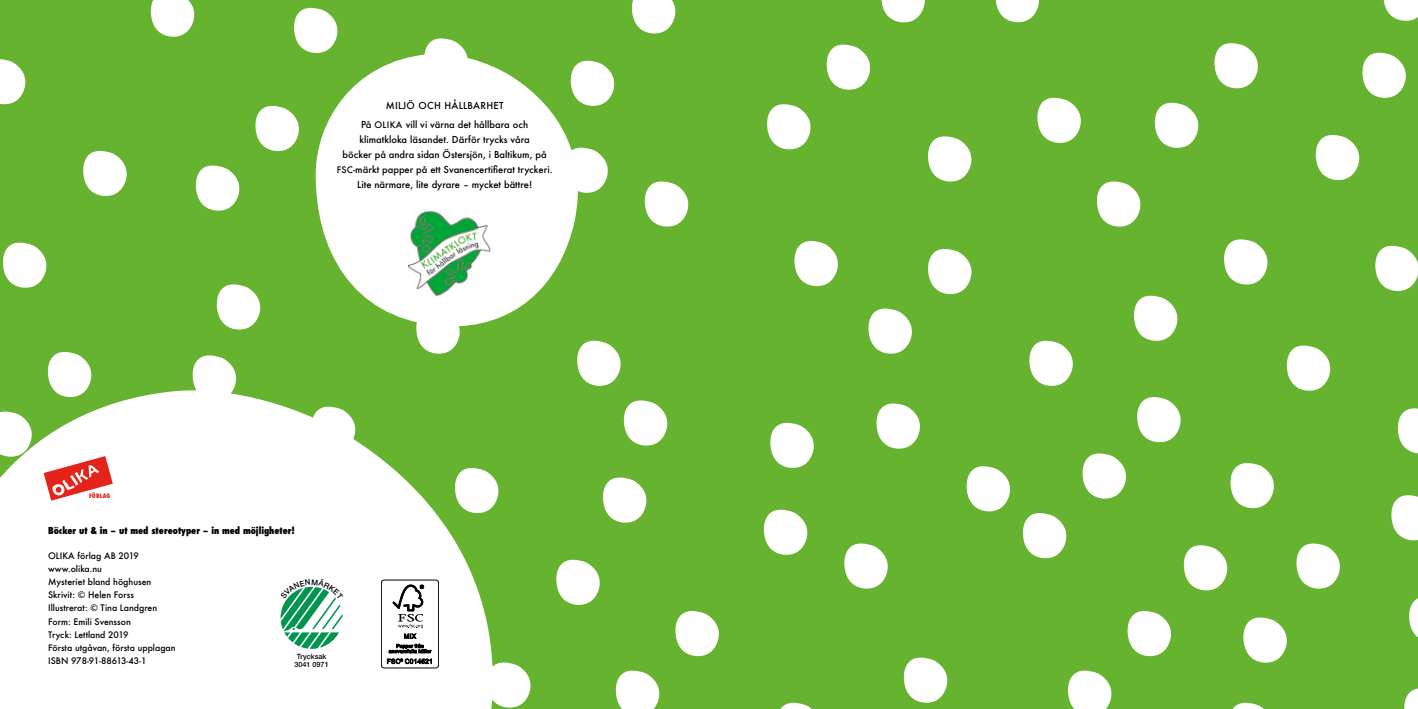
<style>
.page{position:relative;width:1418px;height:709px;background:#fff}
.page>*{position:absolute;margin:0;border:0;box-sizing:border-box;transform-origin:0 0}
.t1{font:500 9.38px/15px "Futura";color:#000;text-align:center}
.t2{font:800 condensed 9.38px "Futura";color:#000}
.t3{font:500 8.75px/13.1px "Futura";color:#000}
.t4{font:500 7.25px/8.6px "Helvetica Neue LT Std";color:#000;text-align:center}
.t5{font:800 condensed 6px "Futura";letter-spacing:.05em;color:#e5231b}
.s1{font-size:8.75px}
</style>
<div class="page">
<div style="left:0;top:0;width:1417px;height:709px;background:#65b32e"></div>
<svg style="left:868px;top:308px;width:43px;height:46px"></svg>
<svg style="left:928px;top:249px;width:43px;height:45px"></svg>
<svg style="left:1029px;top:341px;width:43px;height:45px"></svg>
<svg style="left:1097px;top:181px;width:43px;height:45px"></svg>
<svg style="left:416px;top:326px;width:44px;height:28px"></svg>
<svg style="left:577px;top:341px;width:43px;height:45px"></svg>
<svg style="left:645px;top:181px;width:43px;height:45px"></svg>
<svg style="left:196px;top:165px;width:43px;height:46px"></svg>
<svg style="left:255px;top:106px;width:44px;height:45px"></svg>
<svg style="left:424px;top:38px;width:43px;height:16px"></svg>
<svg style="left:578px;top:61px;width:36px;height:45px;background:#e7f3de"></svg>
<svg style="left:578px;top:148px;width:29px;height:45px"></svg>
<svg style="left:632px;top:0;width:43px;height:33px"></svg>
<svg style="left:767px;top:104px;width:43px;height:45px"></svg>
<svg style="left:826px;top:45px;width:44px;height:45px"></svg>
<svg style="left:928px;top:136px;width:43px;height:45px"></svg>
<svg style="left:995px;top:0;width:44px;height:22px"></svg>
<svg style="left:1068px;top:670px;width:43px;height:39px;background:#e6f2dd"></svg>
<svg style="left:1127px;top:611px;width:43px;height:45px"></svg>
<svg style="left:1232px;top:702px;width:32px;height:7px"></svg>
<svg style="left:1296px;top:543px;width:43px;height:45px"></svg>
<svg style="left:616px;top:670px;width:43px;height:39px;background:#e6f2dd"></svg>
<svg style="left:675px;top:611px;width:44px;height:45px"></svg>
<svg style="left:780px;top:702px;width:32px;height:7px"></svg>
<svg style="left:844px;top:543px;width:43px;height:45px"></svg>
<svg style="left:493px;top:477px;width:5px;height:29px"></svg>
<svg style="left:556px;top:559px;width:43px;height:46px"></svg>
<svg style="left:624px;top:400px;width:43px;height:45px"></svg>
<svg style="left:603px;top:477px;width:43px;height:45px"></svg>
<svg style="left:770px;top:423px;width:43px;height:45px"></svg>
<svg style="left:764px;top:509px;width:43px;height:46px"></svg>
<svg style="left:794px;top:241px;width:43px;height:45px"></svg>
<svg style="left:966px;top:466px;width:44px;height:45px"></svg>
<svg style="left:876px;top:403px;width:44px;height:45px"></svg>
<svg style="left:1137px;top:397px;width:43px;height:45px"></svg>
<svg style="left:1224px;top:239px;width:43px;height:45px"></svg>
<svg style="left:48px;top:352px;width:43px;height:38px;background:#e8f4e1"></svg>
<svg style="left:217px;top:284px;width:43px;height:45px"></svg>
<svg style="left:0;top:59px;width:25px;height:45px"></svg>
<svg style="left:83px;top:151px;width:44px;height:45px"></svg>
<svg style="left:151px;top:0;width:43px;height:37px;background:#e7f3df"></svg>
<svg style="left:1375px;top:246px;width:42px;height:45px"></svg>
<svg style="left:1154px;top:103px;width:44px;height:45px"></svg>
<svg style="left:1214px;top:43px;width:43px;height:45px"></svg>
<svg style="left:1315px;top:135px;width:44px;height:45px"></svg>
<svg style="left:1383px;top:0;width:34px;height:21px"></svg>
<svg style="left:1362px;top:53px;width:43px;height:45px"></svg>
<svg style="left:1243px;top:617px;width:43px;height:45px"></svg>
<svg style="left:1409px;top:599px;width:8px;height:38px"></svg>
<svg style="left:1404px;top:688px;width:13px;height:21px"></svg>
<svg style="left:1022px;top:513px;width:44px;height:45px"></svg>
<svg style="left:1082px;top:453px;width:43px;height:45px"></svg>
<svg style="left:1183px;top:545px;width:44px;height:45px"></svg>
<svg style="left:1286px;top:345px;width:44px;height:46px"></svg>
<svg style="left:1230px;top:463px;width:43px;height:45px"></svg>
<svg style="left:1397px;top:408px;width:20px;height:45px"></svg>
<svg style="left:1391px;top:495px;width:26px;height:45px"></svg>
<svg style="left:903px;top:657px;width:44px;height:45px"></svg>
<svg style="left:493px;top:662px;width:37px;height:45px;background:#e7f3df"></svg>
<svg style="left:193px;top:355px;width:43px;height:35px;background:#e7f3df"></svg>
<svg style="left:1134px;top:296px;width:43px;height:45px"></svg>
<svg style="left:1037px;top:98px;width:43px;height:45px"></svg>
<svg style="left:881px;top:0;width:43px;height:22px"></svg>
<svg style="left:294px;top:8px;width:43px;height:45px"></svg>
<svg style="left:3px;top:242px;width:43px;height:46px"></svg>
<svg style="left:0;top:390px;width:493px;height:319px;fill:#fff"></svg>
<svg style="left:44px;top:456px;width:69px;height:44px;background:#f18c88"></svg>
<div style="left:381px;top:580px;width:57px;height:88px;background:#fff;border-radius:3px"></div>
<div style="left:381px;top:579px;width:58px;height:89px;border:1px solid #000;border-radius:3px"></div>
<svg style="left:368px;top:584px;width:64px;height:80px"></svg>
<svg style="left:316px;top:54px;width:262px;height:272px;fill:#fff"></svg>
<img style="left:408px;top:210px;width:84px;height:87px">
<svg style="left:250px;top:578px;width:93px;height:115px;background:#d5ede2"></svg>
<p class="t1" style="left:361px;top:96px;width:169px;line-height:19.1px">MILJÖ OCH HÅLLBARHET<br>På <span class="s1">OLIKA</span> vill vi värna det hållbara och</p>
<p class="t1" style="left:337px;top:132px;width:217px">klimatkloka läsandet. Därför trycks våra<br>böcker på andra sidan Östersjön, i Baltikum, på <span class="s1">FSC</span>-märkt papper på ett Svanencertifierat tryckeri.<br>Lite närmare, lite dyrare – mycket bättre!</p>
<p class="t5" style="left:89px;top:492px;width:23px">FÖRLAG</p>
<p class="t2" style="left:48px;top:524px;width:248px">Böcker ut &amp; in – ut med stereotyper – in med möjligheter!</p>
<p class="t3" style="left:48px;top:549px;width:129px">OLIKA förlag AB 2019 www.olika.nu<br>Mysteriet bland höghusen<br>Skrivit: © Helen Forss<br>Illustrerat: © Tina Landgren<br>Form: Emili Svensson<br>Tryck: Lettland 2019<br>Första utgåvan, första upplagan<br>ISBN 978-91-88613-43-1</p>
<p class="t4" style="left:294px;top:651px;width:36px">Trycksak<br>3041 0971</p>
</div>
